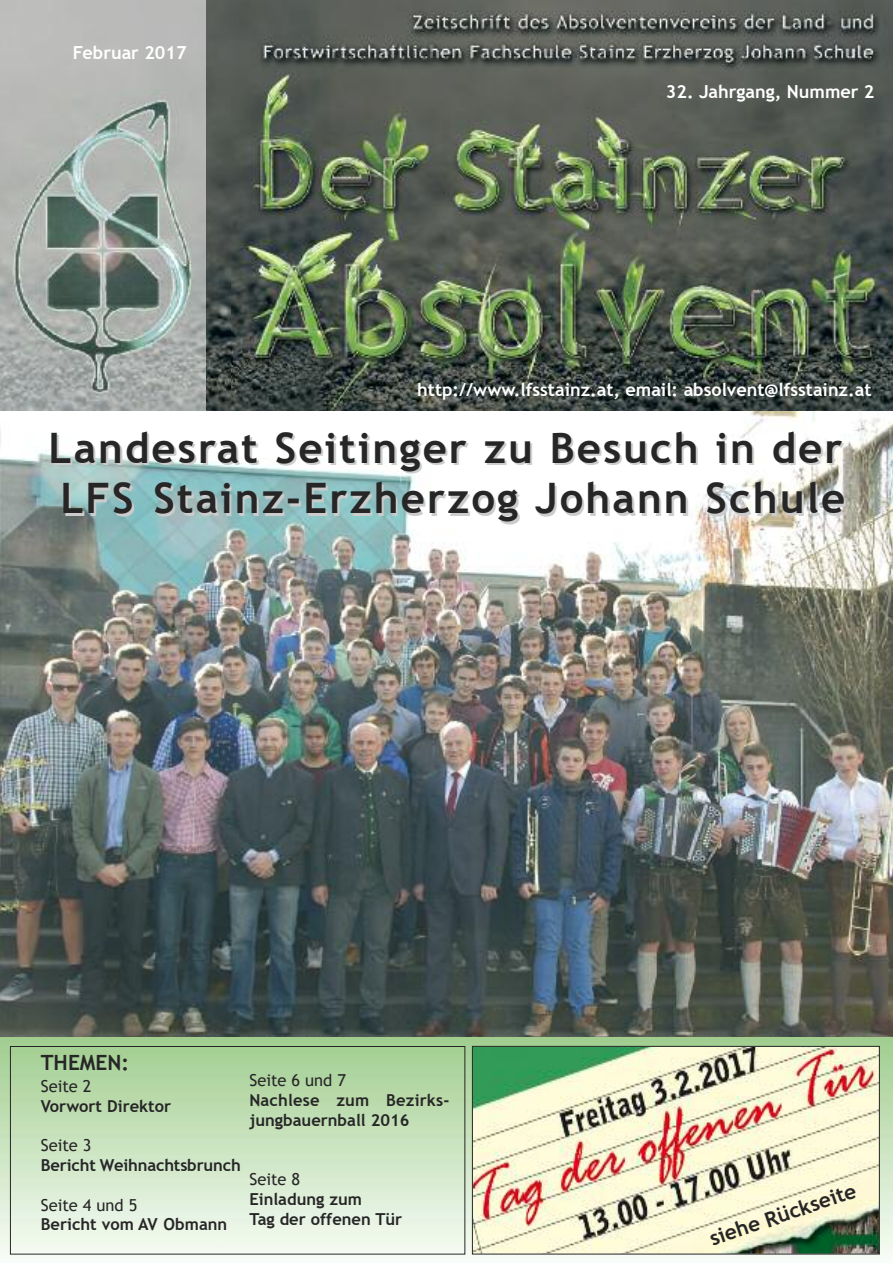
<style>
.page{position:relative;width:893px;height:1263px;background:#fff}
.page>*{position:absolute;margin:0;border:0;box-sizing:border-box;transform-origin:0 0}
.t1{font:700 42px/50.4px "Trebuchet MS";letter-spacing:.05em;color:#272627}
.t2{font:700 21px "Trebuchet MS";color:#272627}
.t3{font:700 18px "Trebuchet MS";color:#fff}
.t4{font:700 16.5px/19.8px "Trebuchet MS";color:#272627}
.t5{font:16.5px "Trebuchet MS";color:#272627}
</style>
<div class="page">
<img style="left:0;top:1037px;width:893px;height:218px">
<img style="left:205px;top:0;width:688px;height:411px">
<img style="left:0;top:401px;width:205px;height:10px">
<div style="left:10px;top:1046px;width:455px;height:208px;border:1px solid #272627"></div>
<img style="left:0;top:411px;width:893px;height:626px">
<img style="left:0;top:67px;width:230px;height:334px">
<img style="left:474px;top:1048px;width:404px;height:204px">
<div style="left:472px;top:1046px;width:408px;height:208px;border:1px solid #272627"></div>
<p class="t3" style="left:73px;top:42px;width:115px">Februar 2017</p>
<p class="t3" style="left:666px;top:81px;width:210px">32. Jahrgang, Nummer 2</p>
<p class="t3" style="left:417px;top:379px;width:456px">http://www.lfsstainz.at, email: absolvent@lfsstainz.at</p>
<h1 class="t1" style="left:48px;top:423px;width:798px">Landesrat Seitinger zu Besuch in der<br>LFS Stainz-Erzherzog Johann Schule</h1>
<p class="t2" style="left:41px;top:1050px;width:90px">THEMEN:</p>
<p class="t5" style="left:41px;top:1076px;width:52px">Seite 2</p>
<p class="t4" style="left:41px;top:1096px;width:132px">Vorwort Direktor</p>
<p class="t5" style="left:41px;top:1136px;width:52px">Seite 3</p>
<p class="t4" style="left:41px;top:1155px;width:202px">Bericht Weihnachtsbrunch</p>
<p class="t5" style="left:41px;top:1195px;width:98px">Seite 4 und 5</p>
<p class="t4" style="left:41px;top:1214px;width:188px">Bericht vom AV Obmann</p>
<p class="t5" style="left:249px;top:1071px;width:98px">Seite 6 und 7</p>
<p class="t4" style="left:249px;top:1090px;width:202px">Nachlese zum Bezirks&shy;jungbauernball 2016</p>
<p class="t5" style="left:249px;top:1170px;width:52px">Seite 8</p>
<p class="t4" style="left:249px;top:1189px;width:154px">Einladung zum<br>Tag der offenen Tür</p>
<p class="t2" style="left:706px;top:1228px;width:155px;rotate:-19deg">siehe Rückseite</p>
</div>
